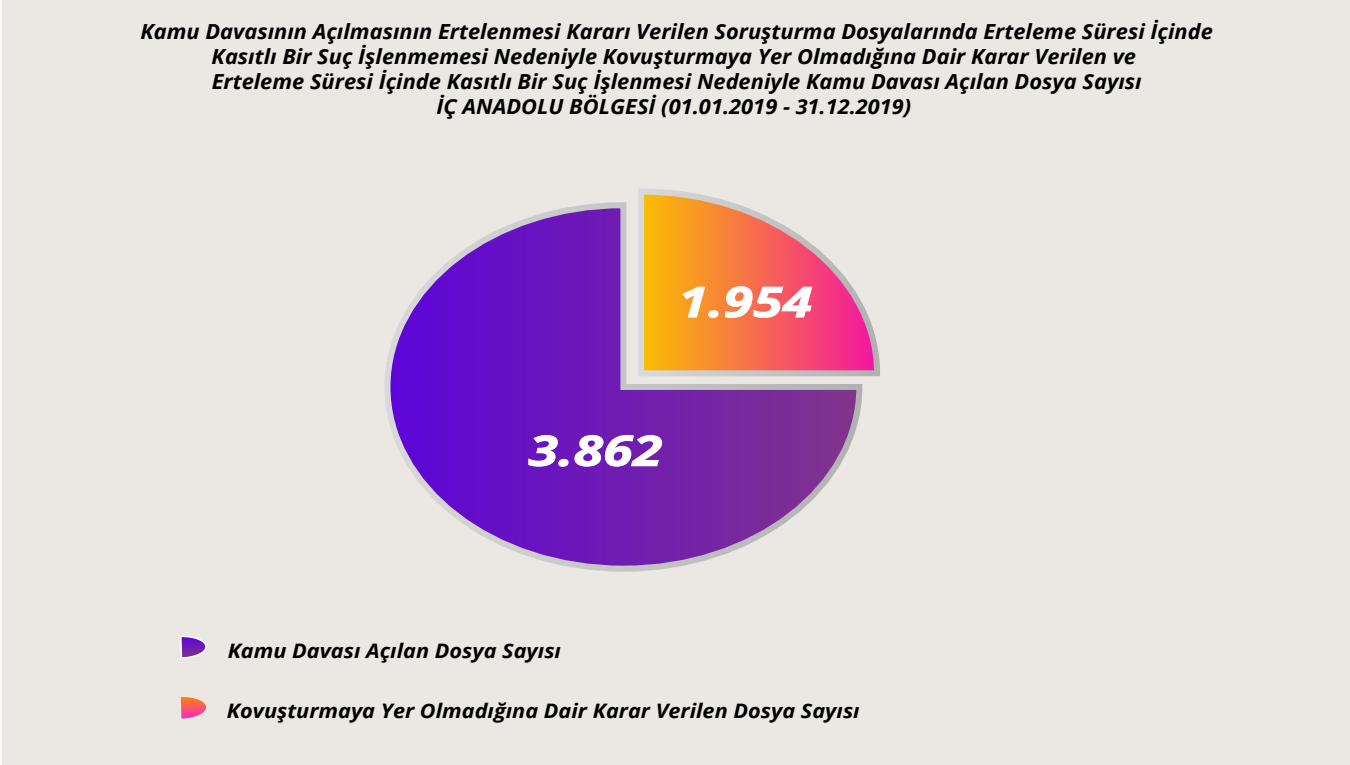
<style>
.page{position:relative;width:1350px;height:765px;background:#fff}
.page>*{position:absolute;margin:0;border:0;box-sizing:border-box;transform-origin:0 0}
.t1{font:italic 700 41.85px "Open Sans";color:#fff;scale:1.29 1}
.t2{font:italic 700 20.85px/24.9px "Open Sans";color:#000;text-align:center;scale:1.05 1}
.t3{font:italic 700 19.95px "Open Sans";color:#000;scale:1.09 1}
.s1{font-size:20.55px}
</style>
<div class="page">
<div style="left:2px;top:0;width:1348px;height:765px;background:#ebe7e2"></div>
<svg style="left:385px;top:202px;width:478px;height:370px"></svg>
<svg style="left:635px;top:189px;width:245px;height:190px"></svg>
<svg style="left:528px;top:435px;width:135px;height:32px;background:#823cc1"></svg>
<svg style="left:682px;top:286px;width:37px;height:32px"></svg>
<svg style="left:725px;top:286px;width:88px;height:32px;background:#f77b73"></svg>
<svg style="left:180px;top:636px;width:27px;height:23px"></svg>
<svg style="left:181px;top:697px;width:25px;height:22px"></svg>
<p class="t2" style="left:140px;top:19px;width:1023px">Kamu Davasının Açılmasının Ertelenmesi Kararı Verilen Soruşturma Dosyalarında Erteleme Süresi İçinde Kasıtlı Bir Suç İşlenmemesi Nedeniyle Kovuşturmaya Yer Olmadığına Dair Karar Verilen ve<br>Erteleme Süresi İçinde Kasıtlı Bir Suç İşlenmesi Nedeniyle Kamu Davası Açılan Dosya Sayısı<br>İÇ ANADOLU BÖLGESİ (01.01.2019 - <span class="s1">31.12.2019</span>)</p>
<h1 class="t1" style="left:678px;top:272px;width:105px">1.954</h1>
<h1 class="t1" style="left:528px;top:421px;width:105px">3.862</h1>
<p class="t3" style="left:228px;top:637px;width:307px">Kamu Davası Açılan Dosya Sayısı</p>
<p class="t3" style="left:227px;top:697px;width:582px">Kovuşturmaya Yer Olmadığına Dair Karar Verilen Dosya Sayısı</p>
</div>
